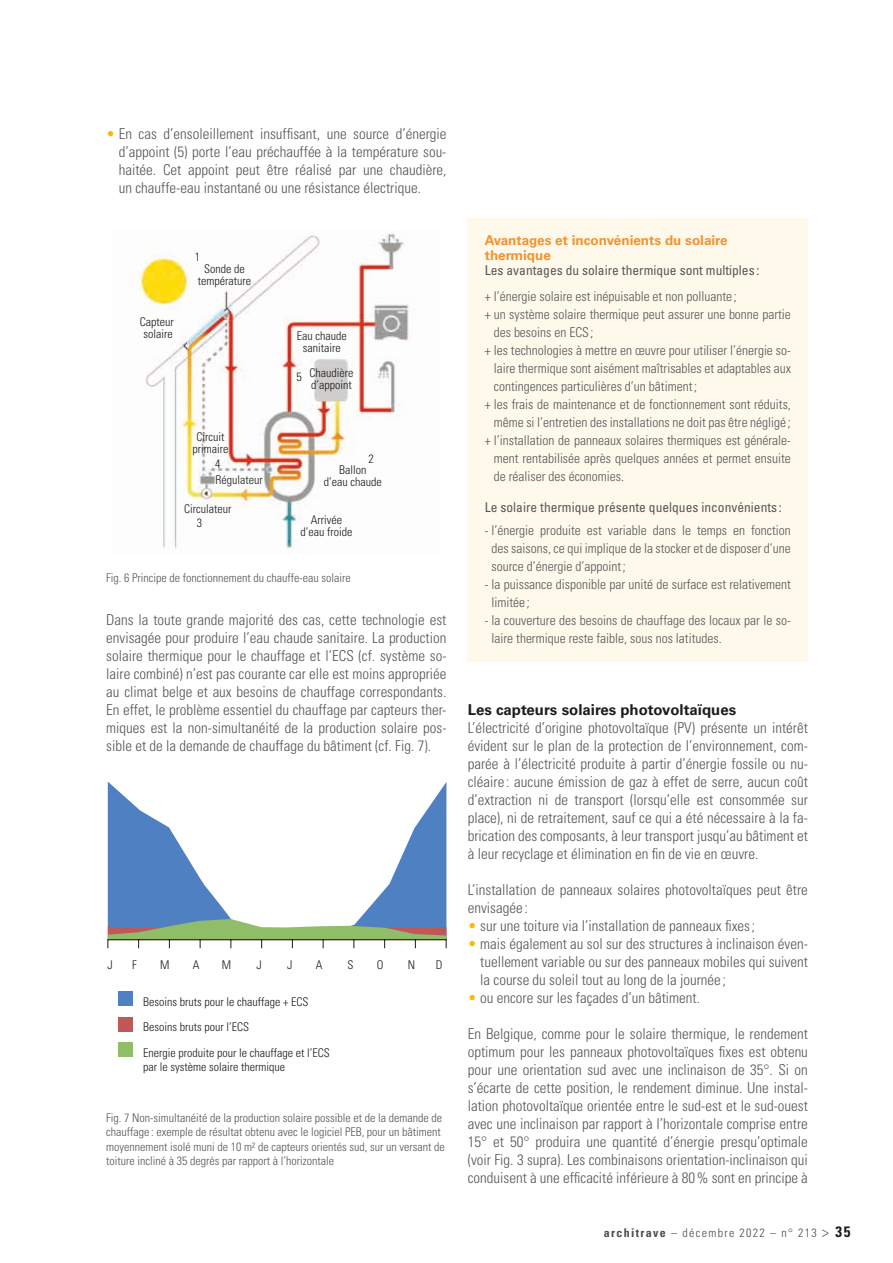
<style>
.page{position:relative;width:893px;height:1263px;background:#fff}
.page>*{position:absolute;margin:0;border:0;box-sizing:border-box;transform-origin:0 0}
.t1{font:300 condensed 15px/18px "Univers LT Std";color:#575756;text-align:justify}
.t2{font:700 15px "Univers LT Std";color:#1d1d1b}
.t3{font:300 condensed 13.5px/18px "Univers LT Std";color:#575756}
.t4{font:condensed 13.5px "Univers LT Std";color:#575756}
.t5{font:700 13.5px/15.3px "Univers LT Std";color:#f3922e}
.t6{font:300 condensed 12px/14.4px "Univers LT Std";color:#575756}
.t7{font:300 condensed 12px/12px "Univers";color:#1d1d1b;text-align:center}
.t8{font:300 condensed 12px "Univers LT Std";letter-spacing:.11em;color:#4b4b4a}
.s1{color:#fbba00}
.s2{font-weight:700}
.s3{font-size:15px}
.s4{font-weight:700;font-size:15px;color:#1d1d1b}
</style>
<div class="page">
<img style="left:129px;top:233px;width:286px;height:316px">
<svg style="left:108px;top:782px;width:338px;height:137px"></svg>
<svg style="left:107px;top:919px;width:340px;height:29px"></svg>
<div style="left:119px;top:991px;width:14px;height:15px;background:#4f80c1"></div>
<div style="left:119px;top:1017px;width:14px;height:14px;background:#bf5859"></div>
<div style="left:119px;top:1042px;width:14px;height:15px;background:#8fbd68"></div>
<div style="left:468px;top:218px;width:340px;height:443px;background:#fff9ec"></div>
<p class="t1" style="left:119px;top:125px;width:329px;text-indent:-12px"><span class="s1">•</span> En cas d’ensoleillement insuffisant, une source d’énergie d’appoint (5) porte l’eau préchauffée à la température sou&shy;haitée. Cet appoint peut être réalisé par une chaudière, un chauffe-eau instantané ou une résistance électrique.</p>
<p class="t7" style="left:195px;top:251px;width:7px">1</p>
<p class="t7" style="left:140px;top:316px;width:35px">Capteur solaire</p>
<p class="t7" style="left:198px;top:263px;width:55px">Sonde de température</p>
<p class="t7" style="left:193px;top:431px;width:37px">Circuit primaire</p>
<p class="t7" style="left:215px;top:458px;width:7px">4</p>
<p class="t7" style="left:216px;top:474px;width:49px">Régulateur</p>
<p class="t7" style="left:184px;top:503px;width:49px">Circulateur</p>
<p class="t7" style="left:197px;top:516px;width:7px">3</p>
<p class="t7" style="left:297px;top:330px;width:51px">Eau chaude sanitaire</p>
<p class="t7" style="left:309px;top:367px;width:45px;text-align:left">Chaudière d’appoint</p>
<p class="t7" style="left:296px;top:371px;width:7px">5</p>
<p class="t7" style="left:368px;top:452px;width:7px">2</p>
<p class="t7" style="left:324px;top:463px;width:59px">Ballon<br>d’eau chaude</p>
<p class="t7" style="left:300px;top:513px;width:53px">Arrivée d’eau froide</p>
<p class="t6" style="left:106px;top:570px;width:246px">Fig. 6 Principe de fonctionnement du chauffe-eau solaire</p>
<p class="t1" style="left:106px;top:611px;width:342px">Dans la toute grande majorité des cas, cette technologie est envisagée pour produire l’eau chaude sanitaire. La production solaire thermique pour le chauffage et l’ECS (cf. système so&shy;laire combiné) n’est pas courante car elle est moins appropriée au climat belge et aux besoins de chauffage correspondants.<br>En effet, le problème essentiel du chauffage par capteurs ther&shy;miques est la non-simultanéité de la production solaire pos&shy;sible et de la demande de chauffage du bâtiment (cf. Fig. 7).</p>
<p class="t7" style="left:107px;top:958px;width:7px">J</p>
<p class="t7" style="left:132px;top:958px;width:6px">F</p>
<p class="t7" style="left:160px;top:958px;width:11px">M</p>
<p class="t7" style="left:193px;top:958px;width:8px">A</p>
<p class="t7" style="left:222px;top:958px;width:11px">M</p>
<p class="t7" style="left:256px;top:958px;width:7px">J</p>
<p class="t7" style="left:287px;top:958px;width:7px">J</p>
<p class="t7" style="left:316px;top:958px;width:8px">A</p>
<p class="t7" style="left:348px;top:958px;width:7px">S</p>
<p class="t7" style="left:377px;top:958px;width:8px">O</p>
<p class="t7" style="left:408px;top:958px;width:9px">N</p>
<p class="t7" style="left:436px;top:958px;width:8px">D</p>
<p class="t7" style="left:143px;top:996px;width:167px">Besoins bruts pour le chauffage + ECS</p>
<p class="t7" style="left:143px;top:1014px;width:188px;line-height:25.5px;text-align:left">Besoins bruts pour l’ECS<br>Energie produite pour le chauffage et l’ECS</p>
<p class="t7" style="left:143px;top:1061px;width:143px">par le système solaire thermique</p>
<p class="t6" style="left:106px;top:1110px;width:340px">Fig. 7 Non-simultanéité de la production solaire possible et de la demande de chauffage : exemple de résultat obtenu avec le logiciel PEB, pour un bâtiment moyennement isolé muni de 10 m² de capteurs orientés sud, sur un versant de toiture incliné à 35 degrés par rapport à l’horizontale</p>
<p class="t5" style="left:485px;top:233px;width:244px">Avantages et inconvénients du solaire thermique</p>
<p class="t4" style="left:485px;top:262px;width:276px">Les avantages du solaire thermique sont multiples :</p>
<p class="t3" style="left:485px;top:287px;width:253px">+ l’énergie solaire est inépuisable et non polluante ;</p>
<p class="t3" style="left:485px;top:305px;width:308px">+ un système solaire thermique peut assurer une bonne partie</p>
<p class="t3" style="left:494px;top:323px;width:101px">des besoins en ECS ;</p>
<p class="t3" style="left:485px;top:341px;width:308px">+ les technologies à mettre en œuvre pour utiliser l’énergie so-</p>
<p class="t3" style="left:494px;top:359px;width:299px">laire thermique sont aisément maîtrisables et adaptables aux</p>
<p class="t3" style="left:494px;top:377px;width:205px">contingences particulières d’un bâtiment;</p>
<p class="t3" style="left:485px;top:395px;width:308px">+ les frais de maintenance et de fonctionnement sont réduits,</p>
<p class="t3" style="left:494px;top:413px;width:299px">même si l’entretien des installations ne doit pas être négligé ;</p>
<p class="t3" style="left:485px;top:431px;width:308px">+ l’installation de panneaux solaires thermiques est générale-</p>
<p class="t3" style="left:494px;top:449px;width:299px">ment rentabilisée après quelques années et permet ensuite</p>
<p class="t3" style="left:494px;top:467px;width:132px">de réaliser des économies.</p>
<p class="t4" style="left:485px;top:498px;width:299px">Le solaire thermique présente quelques inconvénients :</p>
<p class="t3" style="left:491px;top:521px;width:301px;text-align:justify;text-indent:-7px">- l’énergie produite est variable dans le temps en fonction des saisons, ce qui implique de la stocker et de disposer d’une source d’énergie d’appoint;</p>
<p class="t3" style="left:491px;top:575px;width:301px;text-indent:-7px">- la puissance disponible par unité de surface est relativement limitée ;</p>
<p class="t3" style="left:491px;top:611px;width:301px;text-indent:-7px">- la couverture des besoins de chauffage des locaux par le so&shy;laire thermique reste faible, sous nos latitudes.</p>
<p class="t2" style="left:468px;top:701px;width:270px">Les capteurs solaires photovoltaïques</p>
<p class="t1" style="left:468px;top:719px;width:342px">L’électricité d’origine photovoltaïque (PV) présente un intérêt évident sur le plan de la protection de l’environnement, com&shy;parée à l’électricité produite à partir d’énergie fossile ou nu&shy;cléaire : aucune émission de gaz à effet de serre, aucun coût d’extraction ni de transport (lorsqu’elle est consommée sur place), ni de retraitement, sauf ce qui a été nécessaire à la fa&shy;brication des composants, à leur transport jusqu’au bâtiment et à leur recyclage et élimination en fin de vie en œuvre.</p>
<p class="t1" style="left:468px;top:881px;width:342px">L’installation de panneaux solaires photovoltaïques peut être envisagée :</p>
<p class="t1" style="left:468px;top:917px;width:289px"><span class="s1">•</span> sur une toiture via l’installation de panneaux fixes;</p>
<p class="t1" style="left:480px;top:935px;width:329px;text-indent:-12px"><span class="s1">•</span> mais également au sol sur des structures à inclinaison éven&shy;tuellement variable ou sur des panneaux mobiles qui suivent la course du soleil tout au long de la journée ;</p>
<p class="t1" style="left:468px;top:989px;width:234px"><span class="s1">•</span> ou encore sur les façades d’un bâtiment.</p>
<p class="t1" style="left:468px;top:1025px;width:342px">En Belgique, comme pour le solaire thermique, le rendement optimum pour les panneaux photovoltaïques fixes est obtenu pour une orientation sud avec une inclinaison de 35°. Si on s’écarte de cette position, le rendement diminue. Une instal&shy;lation photovoltaïque orientée entre le sud-est et le sud-ouest avec une inclinaison par rapport à l’horizontale comprise entre 15° et 50° produira une quantité d’énergie presqu’optimale (voir Fig. 3 supra). Les combinaisons orientation-inclinaison qui conduisent à une efficacité inférieure à 80% sont en principe à</p>
<p class="t8" style="left:604px;top:1226px;width:248px"><span class="s2">architrave</span> – décembre 2022 – n° 213 <span class="s3">&gt;</span> <span class="s4">35</span></p>
</div>
